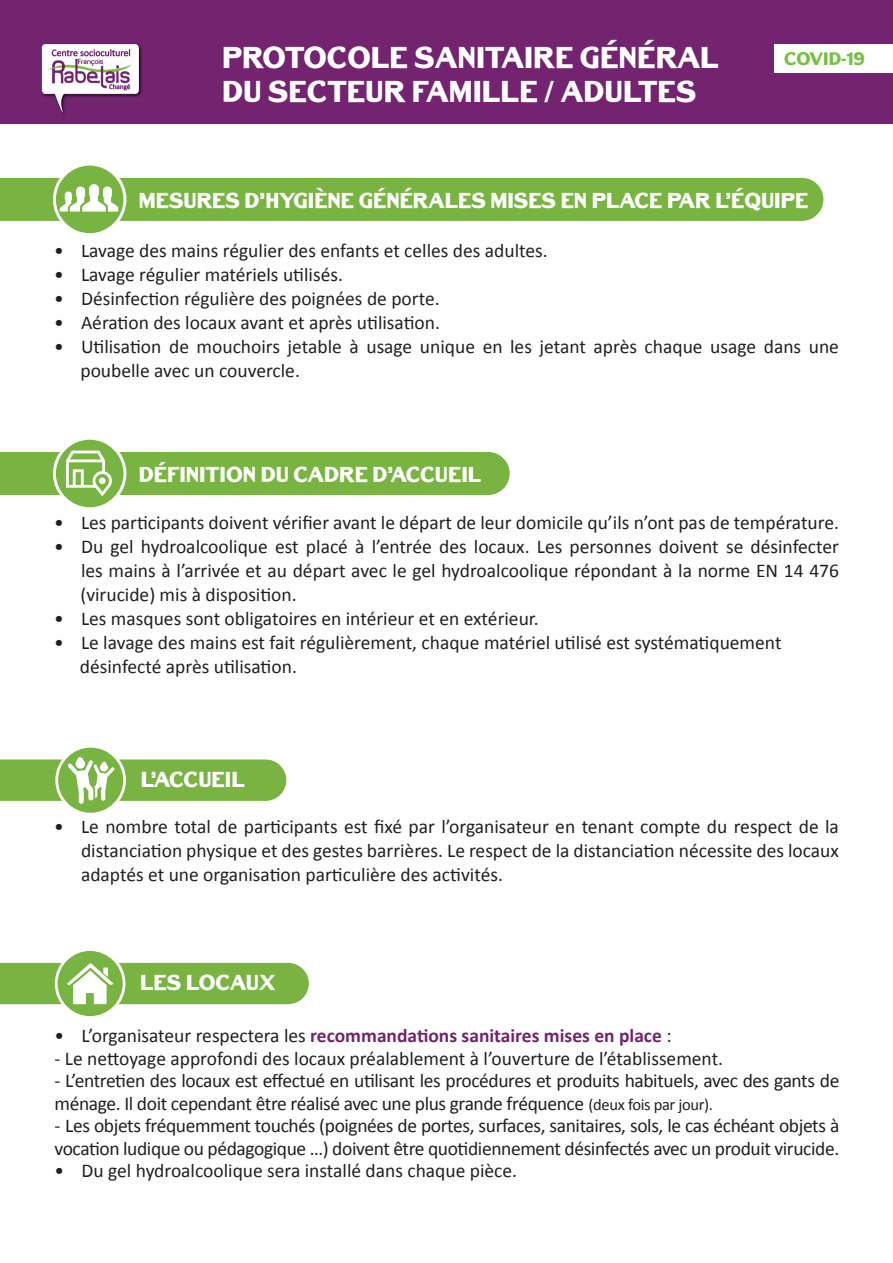
<style>
.page{position:relative;width:893px;height:1263px;background:#fff}
.page>*{position:absolute;margin:0;border:0;box-sizing:border-box;transform-origin:0 0}
.t1{font:30px/34.5px "Bench Grinder Titling";color:#fff}
.t2{font:21.45px "Bench Grinder Titling";color:#fff}
.t3{font:19.5px/24px "Calibri";color:#231f20;text-align:justify}
.t4{font:19.5px/22.5px "Calibri";letter-spacing:-.02em;color:#231f20}
.t5{font:700 19.5px "Calibri";color:#73236f}
.t6{font:18px "Bench Grinder Titling";color:#76c043}
.s1{font-weight:400;color:#231f20}
.s2{font-size:16.5px}
</style>
<div class="page">
<div style="left:0;top:0;width:893px;height:123px;background:#73236f"></div>
<img style="left:41px;top:44px;width:101px;height:70px">
<div style="left:775px;top:44px;width:118px;height:29px;background:#fff"></div>
<svg style="left:57px;top:746px;width:68px;height:68px"></svg>
<div style="left:55px;top:745px;width:71px;height:70px;border:3px solid #fff;border-radius:50%"></div>
<svg style="left:0;top:756px;width:286px;height:48px"></svg>
<svg style="left:54px;top:164px;width:71px;height:71px"></svg>
<div style="left:53px;top:163px;width:73px;height:73px;border:3px solid #fff;border-radius:50%"></div>
<div style="left:0;top:178px;width:823px;height:43px;background:#79b442"></div>
<svg style="left:54px;top:438px;width:71px;height:71px"></svg>
<div style="left:53px;top:437px;width:73px;height:73px;border:3px solid #fff;border-radius:50%"></div>
<svg style="left:0;top:451px;width:510px;height:45px;background:#84ba52"></svg>
<svg style="left:56px;top:949px;width:68px;height:68px"></svg>
<div style="left:55px;top:948px;width:70px;height:71px;border:3px solid #fff;border-radius:50%"></div>
<svg style="left:0;top:963px;width:309px;height:41px;background:#87bc56"></svg>
<h1 class="t1" style="left:222px;top:40px;width:498px">PROTOCOLE SANITAIRE GÉNÉRAL<br>DU SECTEUR FAMILLE / ADULTES</h1>
<p class="t6" style="left:784px;top:48px;width:82px">COVID-19</p>
<p class="t2" style="left:139px;top:188px;width:671px">MESURES D’HYGIÈNE GÉNÉRALES MISES EN PLACE PAR L’ÉQUIPE</p>
<p class="t3" style="left:54px;top:238px;width:495px">• Lavage des mains régulier des enfants et celles des adultes.</p>
<p class="t3" style="left:54px;top:262px;width:290px">• Lavage régulier matériels utilisés.</p>
<p class="t3" style="left:54px;top:286px;width:387px">• Désinfection régulière des poignées de porte.</p>
<p class="t3" style="left:54px;top:310px;width:388px">• Aération des locaux avant et après utilisation.</p>
<p class="t3" style="left:80px;top:334px;width:760px;text-indent:-26px">• Utilisation de mouchoirs jetable à usage unique en les jetant après chaque usage dans une poubelle avec un couvercle.</p>
<p class="t2" style="left:139px;top:462px;width:344px">DÉFINITION DU CADRE D’ACCUEIL</p>
<p class="t3" style="left:54px;top:510px;width:786px">• Les participants doivent vérifier avant le départ de leur domicile qu’ils n’ont pas de température.</p>
<p class="t3" style="left:80px;top:534px;width:760px;text-indent:-26px">• Du gel hydroalcoolique est placé à l’entrée des locaux. Les personnes doivent se désinfecter les mains à l’arrivée et au départ avec le gel hydroalcoolique répondant à la norme EN 14 476 (virucide) mis à disposition.</p>
<p class="t3" style="left:54px;top:606px;width:486px">• Les masques sont obligatoires en intérieur et en extérieur.</p>
<p class="t3" style="left:80px;top:630px;width:703px;text-indent:-26px">• Le lavage des mains est fait régulièrement, chaque matériel utilisé est systématiquement désinfecté après utilisation.</p>
<p class="t2" style="left:141px;top:767px;width:106px">L’ACCUEIL</p>
<p class="t3" style="left:81px;top:814px;width:759px;text-indent:-27px">• Le nombre total de participants est fixé par l’organisateur en tenant compte du respect de la distanciation physique et des gestes barrières. Le respect de la distanciation nécessite des locaux adaptés et une organisation particulière des activités.</p>
<p class="t2" style="left:140px;top:970px;width:137px">LES LOCAUX</p>
<p class="t5" style="left:55px;top:1023px;width:618px"><span class="s1">• L’organisateur respectera les</span> recommandations sanitaires mises en place <span class="s1">:</span></p>
<p class="t3" style="left:55px;top:1045px;width:670px">- Le nettoyage approfondi des locaux préalablement à l’ouverture de l’établissement.</p>
<p class="t4" style="left:55px;top:1068px;width:786px">- L’entretien des locaux est effectué en utilisant les procédures et produits habituels, avec des gants de ménage. Il doit cependant être réalisé avec une plus grande fréquence <span class="s2">(deux fois par jour).</span></p>
<p class="t4" style="left:55px;top:1113px;width:786px">- Les objets fréquemment touchés (poignées de portes, surfaces, sanitaires, sols, le cas échéant objets à vocation ludique ou pédagogique …) doivent être quotidiennement désinfectés avec un produit virucide.</p>
<p class="t3" style="left:55px;top:1158px;width:464px">• Du gel hydroalcoolique sera installé dans chaque pièce.</p>
</div>
